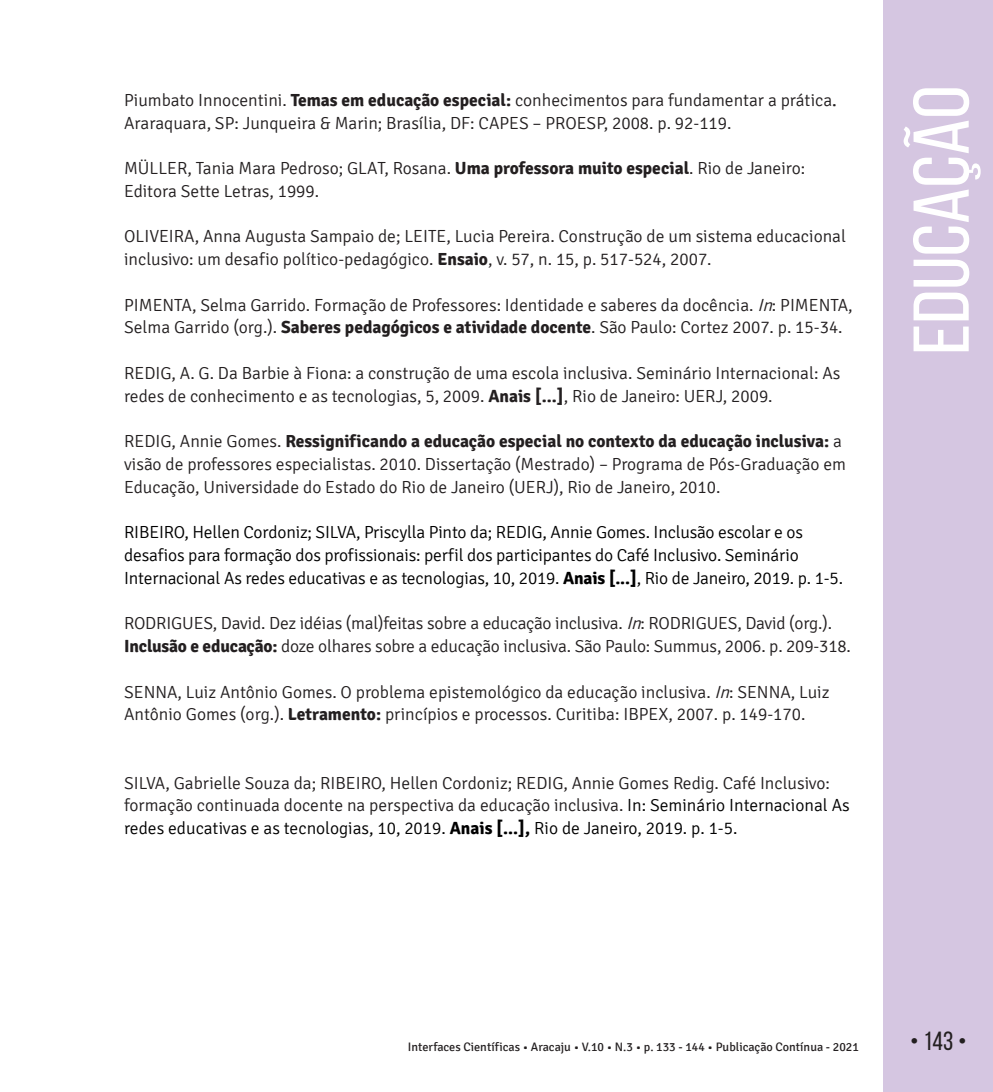
<style>
.page{position:relative;width:993px;height:1092px;background:#fff}
.page>*{position:absolute;margin:0;border:0;box-sizing:border-box;transform-origin:0 0}
.t1{font:78.75px "Bebas Neue";color:#fff;scale:1.09 1}
.t2{font:26.25px "Bebas Neue";color:#231f20}
.t3{font:300 17.5px/22.8px "Signika";color:#231f20}
.t4{font:300 17.5px/22.8px "Signika";letter-spacing:-.01em;color:#000001}
.t5{font:12.25px "Signika";color:#231f20}
.s1{font-weight:700}
.s2{font-weight:400}
.s3{font-style:italic}
.s4{color:#000001}
.s5{font-weight:700;color:#000001}
</style>
<div class="page">
<div style="left:883px;top:0;width:109px;height:1091px;background:#d5c6e1"></div>
<p class="t3" style="left:124px;top:89px;width:714px">Piumbato Innocentini. <span class="s1">Temas em educação especial:</span> conhecimentos para fundamentar a prática<span class="s2">.<br></span>Araraquara, SP: Junqueira &amp; Marin; Brasília, DF: CAPES – PROESP, 2008. p. 92-119.</p>
<p class="t3" style="left:124px;top:157px;width:682px">MÜLLER, Tania Mara Pedroso; GLAT, Rosana. <span class="s1">Uma professora muito especial</span>. Rio de Janeiro:<br>Editora Sette Letras, 1999.</p>
<p class="t3" style="left:124px;top:225px;width:723px">OLIVEIRA, Anna Augusta Sampaio de; LEITE, Lucia Pereira. Construção de um sistema educacional inclusivo: um desafio político-pedagógico. <span class="s1">Ensaio</span>, v. 57, n. 15, p. 517-524, 2007.</p>
<p class="t3" style="left:124px;top:294px;width:729px">PIMENTA, Selma Garrido. Formação de Professores: Identidade e saberes da docência. <span class="s3">In</span>: PIMENTA,<br>Selma Garrido (org.). <span class="s1">Saberes pedagógicos e atividade docente</span>. São Paulo: Cortez 2007. p. 15-34.</p>
<p class="t3" style="left:124px;top:362px;width:717px">REDIG, A. G. Da Barbie à Fiona: a construção de uma escola inclusiva. Seminário Internacional: As redes de conhecimento e as tecnologias, 5, 2009. <span class="s1">Anais [...]</span>, Rio de Janeiro: UERJ, 2009.</p>
<p class="t3" style="left:124px;top:430px;width:723px">REDIG, Annie Gomes. <span class="s1">Ressignificando a educação especial no contexto da educação inclusiva:</span> a visão de professores especialistas. 2010. Dissertação (Mestrado) – Programa de Pós-Graduação em<br>Educação, Universidade do Estado do Rio de Janeiro (UERJ), Rio de Janeiro, 2010.</p>
<p class="t4" style="left:124px;top:521px;width:720px">RIBEIRO, Hellen Cordoniz; SILVA, Priscylla Pinto da; REDIG, Annie Gomes. Inclusã o escolar e os desafios para formaç ã o dos profissionais: perfil dos participantes do Café Inclusivo. Seminário<br>Internacional As redes educativas e as tecnologias, 10, 2019. <span class="s1">Anais [...]</span>, Rio de Janeiro, 2019. p. 1-5.</p>
<p class="t3" style="left:124px;top:612px;width:728px">RODRIGUES, David. Dez idéias (mal)feitas sobre a educação inclusiva. <span class="s3">In</span>: RODRIGUES, David (org.).<br><span class="s1">Inclusão e educação:</span> doze olhares sobre a educação inclusiva. São Paulo: Summus, 2006. p. 209-318.</p>
<p class="t3" style="left:124px;top:680px;width:706px">SENNA, Luiz Antônio Gomes. O problema epistemológico da educação inclusiva. <span class="s3">In</span>: SENNA, Luiz<br>Antônio Gomes (org.). <span class="s1">Letramento:</span> princípios e processos. Curitiba: IBPEX, 2007. p. 149-170.</p>
<p class="t3" style="left:124px;top:771px;width:726px">SILVA, Gabrielle Souza da; RIBEIRO, Hellen Cordoniz; REDIG, Annie Gomes Redig. Café Inclusivo: formaç ã o continuada docente na perspectiva da educaç ã o inclusiva. <span class="s4">In: Seminário Internacional As redes educativas e as tecnologias, 10, 2019.</span> <span class="s5">Anais [...],</span> <span class="s4">Rio de Janeiro, 2019. p. 1-5.</span></p>
<h1 class="t1" style="left:898px;top:355px;width:248px;rotate:-90deg">EDUCAÇÃO</h1>
<p class="t5" style="left:408px;top:1040px;width:452px">Interfaces Científicas • Aracaju • V.10 • N.3 • p. 133 - 144 • Publicação Contínua - 2021</p>
<h2 class="t2" style="left:909px;top:1026px;width:58px">• 143 •</h2>
</div>
